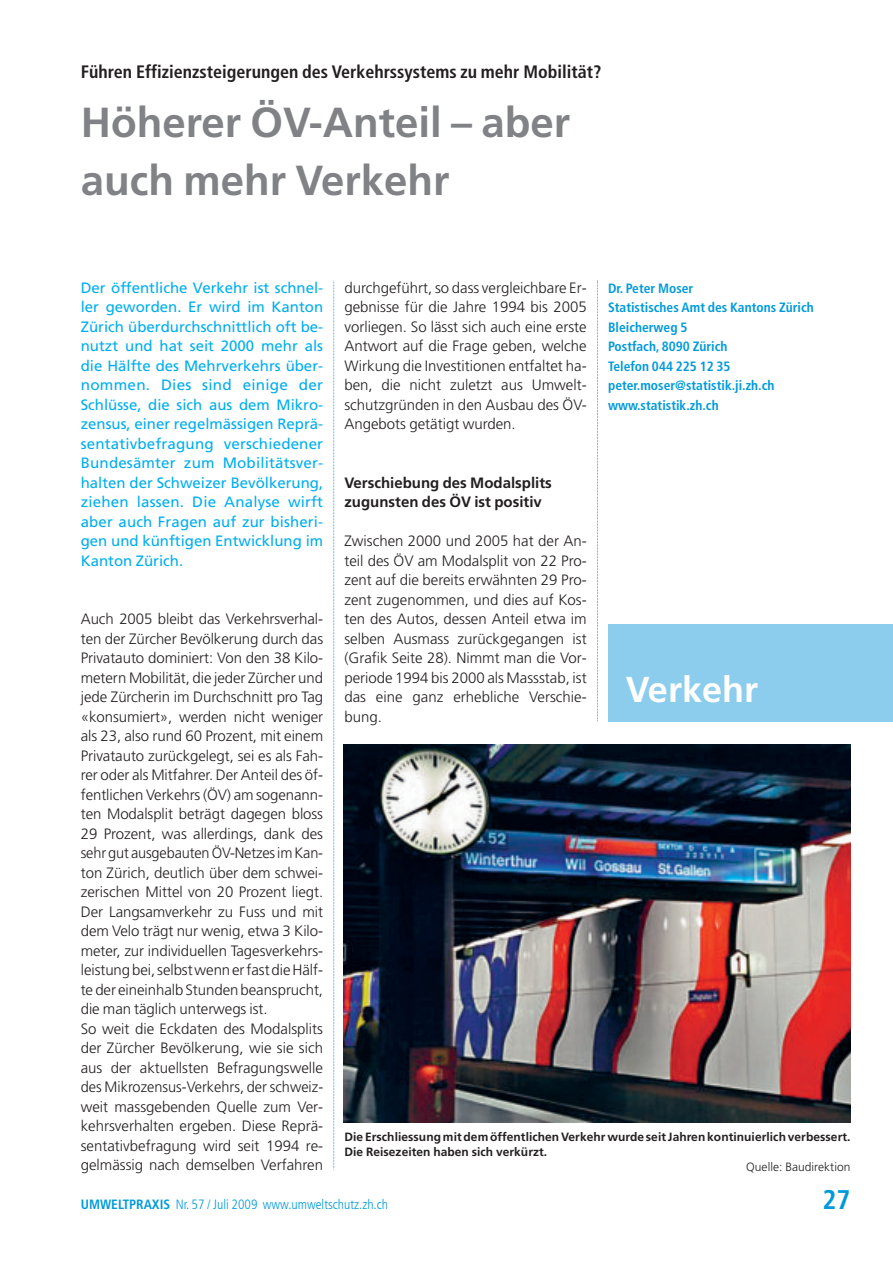
<style>
.page{position:relative;width:893px;height:1263px;background:#fff}
.page>*{position:absolute;margin:0;border:0;box-sizing:border-box;transform-origin:0 0}
.t1{font:700 42px/58.5px "Frutiger LT Std";color:#808285}
.t2{font:700 36px "Frutiger LT Std";color:#fff}
.t3{font:700 condensed 27px "Frutiger LT Std";color:#009ada}
.t4{font:700 condensed 18px "Frutiger LT Std";color:#231f20}
.t5{font:300 15px/19.5px "Frutiger LT Std";letter-spacing:-.005em;color:#231f20;text-align:justify}
.t6{font:15px/19.5px "Frutiger LT Std";color:#00aeef;text-align:justify}
.t7{font:700 15px/19.5px "Frutiger LT Std";color:#231f20}
.t8{font:700 condensed 13.5px/19.5px "Frutiger LT Std";color:#009ada}
.t9{font:300 condensed 13.5px "Frutiger LT Std";color:#009ada}
.t10{font:700 12px/15px "Frutiger LT Std";letter-spacing:.005em;color:#231f20}
.t11{font:300 12px "Frutiger LT Std";letter-spacing:.005em;color:#231f20}
.s1{font-weight:700}
</style>
<div class="page">
<div style="left:608px;top:624px;width:285px;height:97px;background:#8ccdee"></div>
<svg style="left:597px;top:281px;width:1px;height:441px"></svg>
<svg style="left:333px;top:281px;width:1px;height:889px"></svg>
<img style="left:344px;top:745px;width:506px;height:377px">
<p class="t4" style="left:81px;top:64px;width:522px">Führen Effizienzsteigerungen des Verkehrssystems zu mehr Mobilität?</p>
<h1 class="t1" style="left:81px;top:96px;width:491px">Höherer ÖV-Anteil – aber auch mehr Verkehr</h1>
<p class="t6" style="left:81px;top:279px;width:244px">Der öffentliche Verkehr ist schnel&shy;ler geworden. Er wird im Kanton Zürich überdurchschnittlich oft be&shy;nutzt und hat seit 2000 mehr als die Hälfte des Mehrverkehrs über&shy;nommen. Dies sind einige der Schlüsse, die sich aus dem Mikro&shy;zensus, einer regelmässigen Reprä&shy;sentativbefragung verschiedener Bundesämter zum Mobilitätsver&shy;halten der Schweizer Bevölkerung, ziehen lassen. Die Analyse wirft aber auch Fragen auf zur bisheri&shy;gen und künftigen Entwicklung im Kanton Zürich.</p>
<p class="t5" style="left:81px;top:610px;width:244px;text-align:left">Auch 2005 bleibt das Verkehrsverhal&shy;ten der Zürcher Bevölkerung durch das Privatauto dominiert: Von den 38 Kilo&shy;metern Mobilität, die jeder Zürcher und jede Zürcherin im Durchschnitt pro Tag «konsumiert», werden nicht weniger als 23, also rund 60 Prozent, mit einem Privatauto zurückgelegt, sei es als Fah&shy;rer oder als Mitfahrer. Der Anteil des öf&shy;fentlichen Verkehrs (ÖV) am sogenann&shy;ten Modalsplit beträgt dagegen bloss 29 Prozent, was allerdings, dank des sehr gut ausgebautenÖV-Netzesim Kan&shy;ton Zürich, deutlich über dem schwei&shy;zerischen Mittel von 20 Prozent liegt.<br>Der Langsamverkehr zu Fuss und mit dem Velo trägt nur wenig, etwa 3 Kilo&shy;meter, zur individuellen Tagesverkehrs&shy;leistungbei,selbstwennerfastdieHälf&shy;te der eineinhalb Stunden beansprucht, die man täglich unterwegs ist.<br>So weit die Eckdaten des Modalsplits der Zürcher Bevölkerung, wie sie sich aus der aktuellsten Befragungswelle des Mikrozensus-Verkehrs, der schweiz&shy;weit massgebenden Quelle zum Ver&shy;kehrsverhalten ergeben. Diese Reprä&shy;sentativbefragung wird seit 1994 re&shy;gelmässig nach demselben Verfahren</p>
<p class="t5" style="left:344px;top:279px;width:244px">durchgeführt, so dass vergleichbare Er&shy;gebnisse für die Jahre 1994 bis 2005 vorliegen. So lässt sich auch eine erste Antwort auf die Frage geben, welche Wirkung die Investitionen entfaltet ha&shy;ben, die nicht zuletzt aus Umwelt&shy;schutzgründen in den Ausbau des ÖV-Angebots getätigt wurden.</p>
<p class="t7" style="left:344px;top:474px;width:209px">Verschiebung des Modalsplits zugunsten des ÖV ist positiv</p>
<p class="t5" style="left:344px;top:532px;width:244px">Zwischen 2000 und 2005 hat der An&shy;teil des ÖV am Modalsplit von 22 Pro&shy;zent auf die bereits erwähnten 29 Pro&shy;zent zugenommen, und dies auf Kos&shy;ten des Autos, dessen Anteil etwa im selben Ausmass zurückgegangen ist (Grafik Seite 28). Nimmt man die Vor&shy;periode 1994 bis 2000 als Massstab, ist das eine ganz erhebliche Verschie&shy;bung.</p>
<p class="t8" style="left:608px;top:279px;width:207px">Dr. Peter Moser<br>Statistisches Amt des Kantons Zürich<br>Bleicherweg 5<br>Postfach, 8090 Zürich<br>Telefon 044 225 12 35 peter.moser@statistik.ji.zh.ch www.statistik.zh.ch</p>
<h2 class="t2" style="left:626px;top:675px;width:134px">Verkehr</h2>
<p class="t10" style="left:344px;top:1130px;width:507px">Die Erschliessung mit dem öffentlichenVerkehr wurde seitJahren kontinuierlich verbessert.<br>Die Reisezeiten haben sich verkürzt.</p>
<p class="t11" style="left:746px;top:1161px;width:106px">Quelle: Baudirektion</p>
<p class="t9" style="left:81px;top:1199px;width:309px"><span class="s1">UMWELTPRAXIS</span> Nr. 57 / Juli 2009 www.umweltschutz.zh.ch</p>
<h3 class="t3" style="left:822px;top:1189px;width:30px">27</h3>
</div>
